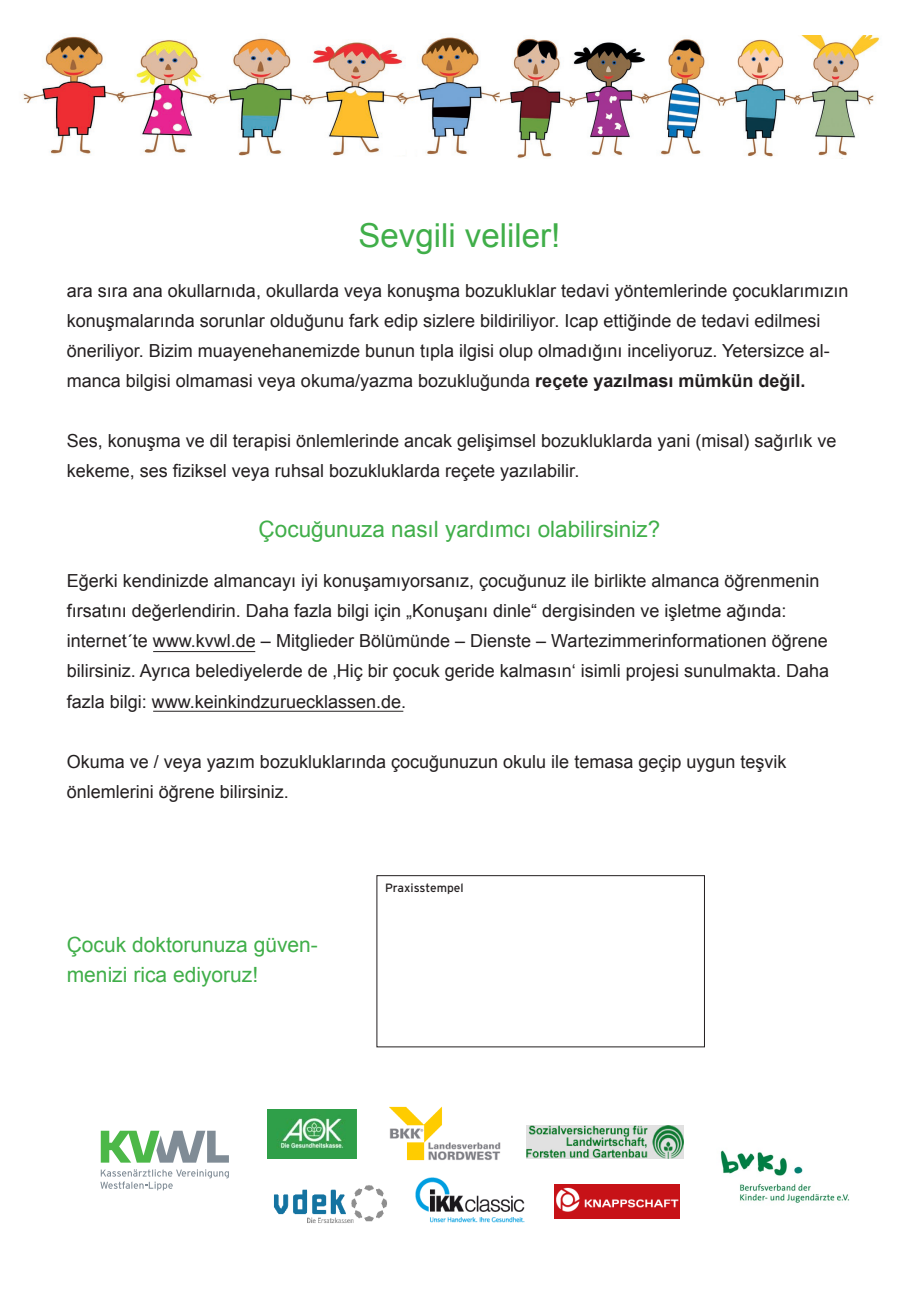
<style>
.page{position:relative;width:919px;height:1289px;background:#fff}
.page>*{position:absolute;margin:0;border:0;box-sizing:border-box;transform-origin:0 0}
.t1{font:33px "Arial";color:#40ae49}
.t2{font:22.5px "Arial";color:#40ae49}
.t3{font:21px/30px "Arial";color:#40ae49}
.t4{font:18px/30px "Arial";color:#231f20}
.t5{font:12px "Interstate";color:#231f20}
.s1{font-weight:700}
</style>
<div class="page">
<img style="left:499px;top:36px;width:381px;height:122px">
<img style="left:23px;top:36px;width:476px;height:120px">
<div style="left:376px;top:875px;width:328px;height:172px;border:1px solid #231f20"></div>
<img style="left:720px;top:1150px;width:130px;height:53px">
<img style="left:267px;top:1109px;width:90px;height:48px">
<img style="left:554px;top:1184px;width:125px;height:33px">
<img style="left:273px;top:1185px;width:114px;height:38px">
<img style="left:389px;top:1106px;width:112px;height:55px">
<img style="left:415px;top:1177px;width:110px;height:46px">
<img style="left:526px;top:1125px;width:158px;height:32px">
<svg style="left:100px;top:1169px;width:129px;height:21px"></svg>
<svg style="left:101px;top:1130px;width:128px;height:32px"></svg>
<hr style="left:153px;top:651px;width:102px;height:1px;background:#231f20">
<hr style="left:153px;top:711px;width:250px;height:1px;background:#231f20">
<div style="left:407px;top:147px;width:8px;height:14px;background:#fff"></div>
<h1 class="t1" style="left:358px;top:214px;width:203px">Sevgili veliler!</h1>
<p class="t4" style="left:67px;top:276px;width:783px">ara sıra ana okullarnıda, okullarda veya konuşma bozukluklar tedavi yöntemlerinde çocuklarımızın konuşmalarında sorunlar olduğunu fark edip sizlere bildiriliyor. Icap ettiğinde de tedavi edilmesi öneriliyor. Bizim muayenehanemizde bunun tıpla ilgisi olup olmadığını inceliyoruz. Yetersizce al&shy;manca bilgisi olmamasi veya okuma/yazma bozukluğunda <span class="s1">reçete yazılması mümkün değil.</span></p>
<p class="t4" style="left:67px;top:426px;width:771px">Ses, konuşma ve dil terapisi önlemlerinde ancak gelişimsel bozukluklarda yani (misal) sağırlık ve kekeme, ses fiziksel veya ruhsal bozukluklarda reçete yazılabilir.</p>
<p class="t2" style="left:258px;top:514px;width:403px">Çocuğunuza nasıl yardımcı olabilirsiniz?</p>
<p class="t4" style="left:67px;top:566px;width:763px">Eğerki kendinizde almancayı iyi konuşamıyorsanız, çocuğunuz ile birlikte almanca öğrenmenin fırsatını değerlendirin. Daha fazla bilgi için „Konuşanı dinle“ dergisinden ve işletme ağında: internet´te www.kvwl.de – Mitglieder Bölümünde – Dienste – Wartezimmerinformationen öğrene bilirsiniz. Ayrıca belediyelerde de ‚Hiç bir çocuk geride kalmasın‘ isimli projesi sunulmakta. Daha fazla bilgi: www.keinkindzuruecklassen.de.</p>
<p class="t4" style="left:67px;top:746px;width:721px">Okuma ve / veya yazım bozukluklarında çocuğunuzun okulu ile temasa geçip uygun teşvik önlemlerini öğrene bilirsiniz.</p>
<p class="t3" style="left:67px;top:930px;width:252px">Çocuk doktorunuza güven&shy;menizi rica ediyoruz!</p>
<p class="t5" style="left:385px;top:881px;width:80px">Praxisstempel</p>
</div>
